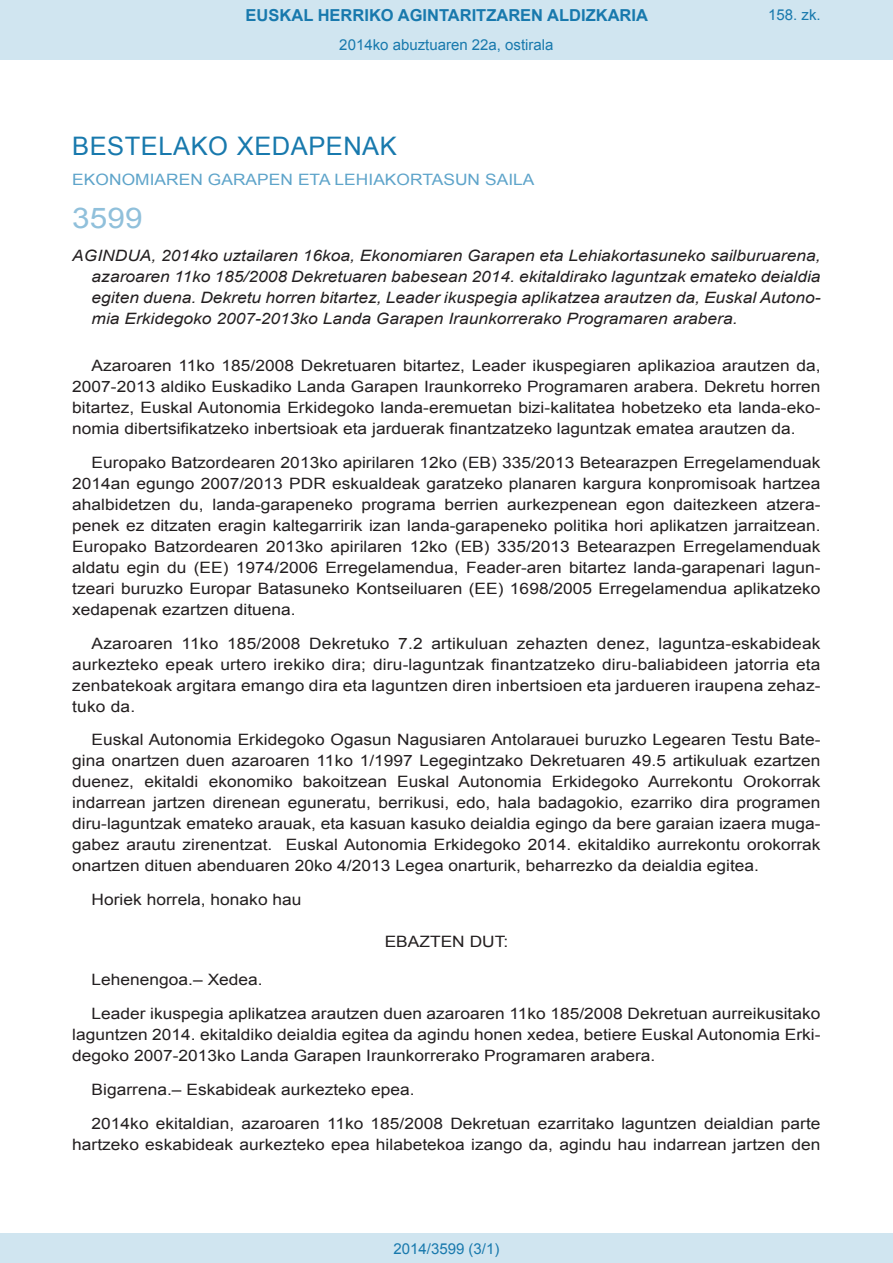
<style>
.page{position:relative;width:893px;height:1263px;background:#fff}
.page>*{position:absolute;margin:0;border:0;box-sizing:border-box;transform-origin:0 0}
.BOPVOrden{font:28.5px "Arial";color:#90c0db;scale:1.11 1}
.BOPVSeccion{font:25.5px "Arial";letter-spacing:.02em;color:#1879ad}
.t1{font:700 16.5px "Arial";color:#1879ad}
.BOPVDetalle{font:15.6px/21px "Arial";color:#231f20;text-align:justify;scale:1.11 1}
.BOPVTitulo{font:italic 15.6px/21px "Arial";color:#231f20;text-align:justify;scale:1.11 1}
.BOPVOrganismo{font:15.6px "Arial";letter-spacing:.005em;color:#5ea4ca;scale:1.11 1}
.BOPVClave{font:15.6px "Arial";color:#231f20;scale:1.11 1}
.Paginacion_Centro{font:15px "Arial";color:#1879ad}
</style>
<div class="page">
<div style="left:0;top:0;width:893px;height:60px;background:#d0e5f0"></div>
<div style="left:0;top:1233px;width:893px;height:30px;background:#d0e5f0"></div>
<p class="t1" style="left:246px;top:4px;width:404px">EUSKAL HERRIKO AGINTARITZAREN ALDIZKARIA</p>
<p class="Paginacion_Centro" style="left:339px;top:35px;width:216px">2014ko abuztuaren 22a, ostirala</p>
<p class="Paginacion_Centro" style="left:768px;top:5px;width:54px">158. zk.</p>
<p class="BOPVSeccion" style="left:72px;top:129px;width:326px">BESTELAKO XEDAPENAK</p>
<p class="BOPVOrganismo" style="left:72px;top:169px;width:418px">EKONOMIAREN GARAPEN ETA LEHIAKORTASUN SAILA</p>
<p class="BOPVOrden" style="left:72px;top:199px;width:65px">3599</p>
<p class="BOPVTitulo" style="left:92px;top:246px;width:658px;text-indent:-19px">AGINDUA, 2014ko uztailaren 16koa, Ekonomiaren Garapen eta Lehiakortasuneko sailburuarena, azaroaren 11ko 185/2008 Dekretuaren babesean 2014. ekitaldirako laguntzak emateko deialdia egiten duena. Dekretu horren bitartez, Leader ikuspegia aplikatzea arautzen da, Euskal Autono&shy;mia Erkidegoko 2007-2013ko Landa Garapen Iraunkorrerako Programaren arabera.</p>
<p class="BOPVDetalle" style="left:72px;top:355px;width:676px;text-indent:19px">Azaroaren 11ko 185/2008 Dekretuaren bitartez, Leader ikuspegiaren aplikazioa arautzen da, 2007-2013 aldiko Euskadiko Landa Garapen Iraunkorreko Programaren arabera. Dekretu horren bitartez, Euskal Autonomia Erkidegoko landa-eremuetan bizi-kalitatea hobetzeko eta landa-eko&shy;nomia dibertsifikatzeko inbertsioak eta jarduerak finantzatzeko laguntzak ematea arautzen da.</p>
<p class="BOPVDetalle" style="left:72px;top:452px;width:676px;text-indent:19px">Europako Batzordearen 2013ko apirilaren 12ko (EB) 335/2013 Betearazpen Erregelamenduak 2014an egungo 2007/2013 PDR eskualdeak garatzeko planaren kargura konpromisoak hartzea ahalbidetzen du, landa-garapeneko programa berrien aurkezpenean egon daitezkeen atzera&shy;penek ez ditzaten eragin kaltegarririk izan landa-garapeneko politika hori aplikatzen jarraitzean.<br>Europako Batzordearen 2013ko apirilaren 12ko (EB) 335/2013 Betearazpen Erregelamenduak aldatu egin du (EE) 1974/2006 Erregelamendua, Feader-aren bitartez landa-garapenari lagun&shy;tzeari buruzko Europar Batasuneko Kontseiluaren (EE) 1698/2005 Erregelamendua aplikatzeko xedapenak ezartzen dituena.</p>
<p class="BOPVDetalle" style="left:72px;top:633px;width:676px;text-indent:19px">Azaroaren 11ko 185/2008 Dekretuko 7.2 artikuluan zehazten denez, laguntza-eskabideak aurkezteko epeak urtero irekiko dira; diru-laguntzak finantzatzeko diru-baliabideen jatorria eta zenbatekoak argitara emango dira eta laguntzen diren inbertsioen eta jardueren iraupena zehaz&shy;tuko da.</p>
<p class="BOPVDetalle" style="left:72px;top:729px;width:676px;text-indent:19px">Euskal Autonomia Erkidegoko Ogasun Nagusiaren Antolarauei buruzko Legearen Testu Bate&shy;gina onartzen duen azaroaren 11ko 1/1997 Legegintzako Dekretuaren 49.5 artikuluak ezartzen duenez, ekitaldi ekonomiko bakoitzean Euskal Autonomia Erkidegoko Aurrekontu Orokorrak indarrean jartzen direnean eguneratu, berrikusi, edo, hala badagokio, ezarriko dira programen diru-laguntzak emateko arauak, eta kasuan kasuko deialdia egingo da bere garaian izaera muga&shy;gabez arautu zirenentzat. Euskal Autonomia Erkidegoko 2014. ekitaldiko aurrekontu orokorrak onartzen dituen abenduaren 20ko 4/2013 Legea onarturik, beharrezko da deialdia egitea.</p>
<p class="BOPVDetalle" style="left:92px;top:889px;width:191px">Horiek horrela, honako hau</p>
<p class="BOPVClave" style="left:385px;top:932px;width:113px">EBAZTEN DUT:</p>
<p class="BOPVDetalle" style="left:92px;top:969px;width:156px">Lehenengoa.– Xedea.</p>
<p class="BOPVDetalle" style="left:72px;top:1003px;width:676px;text-indent:19px">Leader ikuspegia aplikatzea arautzen duen azaroaren 11ko 185/2008 Dekretuan aurreikusitako laguntzen 2014. ekitaldiko deialdia egitea da agindu honen xedea, betiere Euskal Autonomia Erki&shy;degoko 2007-2013ko Landa Garapen Iraunkorrerako Programaren arabera.</p>
<p class="BOPVDetalle" style="left:92px;top:1079px;width:292px">Bigarrena.– Eskabideak aurkezteko epea.</p>
<p class="BOPVDetalle" style="left:72px;top:1113px;width:676px;text-align:right">2014ko ekitaldian, azaroaren 11ko 185/2008 Dekretuan ezarritako laguntzen deialdian parte hartzeko eskabideak aurkezteko epea hilabetekoa izango da, agindu hau indarrean jartzen den</p>
<p class="Paginacion_Centro" style="left:393px;top:1238px;width:107px">2014/3599 (3/1)</p>
</div>
